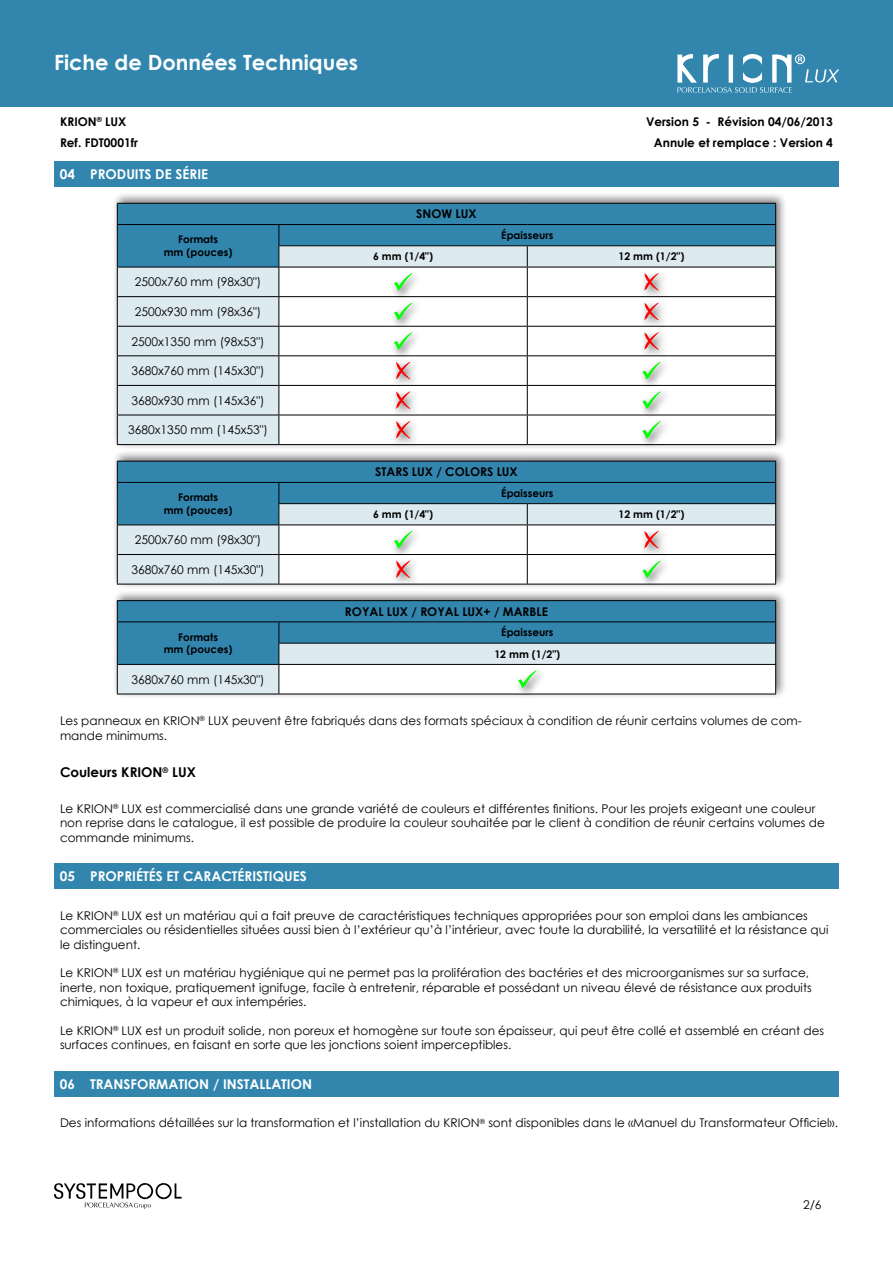
<style>
.page{position:relative;width:893px;height:1263px;background:#fff}
.page>*{position:absolute;margin:0;border:0;box-sizing:border-box;transform-origin:0 0}
.t1{font:700 21px "Century Gothic";color:#fff}
.t2{font:700 13.5px "Century Gothic";color:#fff}
.t3{font:700 13.5px "Century Gothic";color:#000}
.t4{font:12px/14.4px "Century Gothic";color:#000}
.t5{font:700 12px "Century Gothic";color:#000}
.t6{font:700 10.5px/12.6px "Century Gothic";color:#000;text-align:center}
</style>
<div class="page">
<div style="left:0;top:0;width:893px;height:106px;background:#3286ae"></div>
<svg style="left:54px;top:1183px;width:128px;height:26px"></svg>
<svg style="left:677px;top:54px;width:162px;height:39px"></svg>
<div style="left:54px;top:863px;width:27px;height:26px;background:#3286ae"></div>
<div style="left:82px;top:863px;width:757px;height:26px;background:#3286ae"></div>
<div style="left:54px;top:1071px;width:27px;height:26px;background:#3286ae"></div>
<div style="left:82px;top:1071px;width:757px;height:26px;background:#3286ae"></div>
<div style="left:54px;top:162px;width:27px;height:25px;background:#3286ae"></div>
<div style="left:82px;top:162px;width:757px;height:25px;background:#3286ae"></div>
<div style="left:112px;top:449px;width:675px;height:141px;background:#000;opacity:.5"></div>
<hr style="left:117px;top:584px;width:162px;height:1px;background:#000">
<hr style="left:279px;top:584px;width:248px;height:1px;background:#000">
<hr style="left:527px;top:584px;width:249px;height:1px;background:#000">
<div style="left:392px;top:556px;width:28px;height:32px;background:#000;opacity:.75"></div>
<div style="left:638px;top:556px;width:33px;height:32px;background:#000;opacity:.75"></div>
<svg style="left:117px;top:461px;width:659px;height:123px"></svg>
<div style="left:112px;top:192px;width:675px;height:258px;background:#000;opacity:.5"></div>
<div style="left:392px;top:417px;width:28px;height:32px;background:#000;opacity:.75"></div>
<div style="left:638px;top:417px;width:33px;height:32px;background:#000;opacity:.75"></div>
<svg style="left:117px;top:203px;width:659px;height:242px"></svg>
<div style="left:112px;top:589px;width:675px;height:111px;background:#000;opacity:.5"></div>
<hr style="left:117px;top:600px;width:162px;height:1px;background:#000">
<hr style="left:279px;top:600px;width:497px;height:1px;background:#000">
<hr style="left:117px;top:694px;width:162px;height:1px;background:#000">
<hr style="left:279px;top:694px;width:497px;height:1px;background:#000">
<div style="left:514px;top:666px;width:33px;height:32px;background:#000;opacity:.75"></div>
<svg style="left:117px;top:601px;width:659px;height:93px"></svg>
<h1 class="t1" style="left:54px;top:46px;width:306px">Fiche de Données Techniques</h1>
<p class="t5" style="left:60px;top:112px;width:68px">KRION<sup>®</sup> LUX</p>
<p class="t5" style="left:646px;top:112px;width:188px">Version 5 - Révision 04/06/2013</p>
<p class="t5" style="left:60px;top:133px;width:80px">Ref. FDT0001fr</p>
<p class="t5" style="left:654px;top:133px;width:181px">Annule et remplace : Version 4</p>
<p class="t2" style="left:60px;top:164px;width:150px">04 PRODUITS DE SÉRIE</p>
<p class="t6" style="left:164px;top:233px;width:70px">Formats<br>mm (pouces)</p>
<p class="t4" style="left:135px;top:275px;width:128px">2500x760 mm (98x30")</p>
<p class="t4" style="left:135px;top:304px;width:128px">2500x930 mm (98x36")</p>
<p class="t4" style="left:132px;top:334px;width:135px">2500x1350 mm (98x53")</p>
<p class="t4" style="left:132px;top:363px;width:135px">3680x760 mm (145x30")</p>
<p class="t4" style="left:132px;top:393px;width:135px">3680x930 mm (145x36")</p>
<p class="t4" style="left:128px;top:423px;width:141px">3680x1350 mm (145x53")</p>
<p class="t6" style="left:164px;top:491px;width:70px">Formats<br>mm (pouces)</p>
<p class="t4" style="left:135px;top:532px;width:128px">2500x760 mm (98x30")</p>
<p class="t4" style="left:132px;top:562px;width:135px">3680x760 mm (145x30")</p>
<p class="t5" style="left:416px;top:205px;width:62px">SNOW LUX</p>
<p class="t6" style="left:501px;top:228px;width:54px">Épaisseurs</p>
<p class="t6" style="left:373px;top:250px;width:61px">6 mm (1/4")</p>
<p class="t6" style="left:619px;top:250px;width:67px">12 mm (1/2")</p>
<p class="t5" style="left:375px;top:463px;width:144px">STARS LUX / COLORS LUX</p>
<p class="t6" style="left:501px;top:486px;width:54px">Épaisseurs</p>
<p class="t6" style="left:373px;top:508px;width:61px">6 mm (1/4")</p>
<p class="t6" style="left:619px;top:508px;width:67px">12 mm (1/2")</p>
<p class="t5" style="left:345px;top:602px;width:205px">ROYAL LUX / ROYAL LUX+ / MARBLE</p>
<p class="t6" style="left:164px;top:630px;width:70px">Formats<br>mm (pouces)</p>
<p class="t6" style="left:494px;top:621px;width:67px;line-height:21.3px">Épaisseurs<br>12 mm (1/2")</p>
<p class="t4" style="left:132px;top:672px;width:135px">3680x760 mm (145x30")</p>
<p class="t4" style="left:60px;top:713px;width:743px">Les panneaux en KRION<sup>®</sup> LUX peuvent être fabriqués dans des formats spéciaux à condition de réunir certains volumes de com&shy;mande minimums.</p>
<p class="t3" style="left:60px;top:762px;width:137px">Couleurs KRION<sup>®</sup> LUX</p>
<p class="t4" style="left:60px;top:801px;width:766px">Le KRION<sup>®</sup> LUX est commercialisé dans une grande variété de couleurs et différentes finitions. Pour les projets exigeant une couleur non reprise dans le catalogue, il est possible de produire la couleur souhaitée par le client à condition de réunir certains volumes de commande minimums.</p>
<p class="t2" style="left:60px;top:866px;width:248px">05 PROPRIÉTÉS ET CARACTÉRISTIQUES</p>
<p class="t4" style="left:60px;top:908px;width:770px">Le KRION<sup>®</sup> LUX est un matériau qui a fait preuve de caractéristiques techniques appropriées pour son emploi dans les ambiances commerciales ou résidentielles situées aussi bien à l’extérieur qu’à l’intérieur, avec toute la durabilité, la versatilité et la résistance qui le distinguent.</p>
<p class="t4" style="left:60px;top:966px;width:753px">Le KRION<sup>®</sup> LUX est un matériau hygiénique qui ne permet pas la prolifération des bactéries et des microorganismes sur sa surface, inerte, non toxique, pratiquement ignifuge, facile à entretenir, réparable et possédant un niveau élevé de résistance aux produits chimiques, à la vapeur et aux intempéries.</p>
<p class="t4" style="left:60px;top:1023px;width:766px">Le KRION<sup>®</sup> LUX est un produit solide, non poreux et homogène sur toute son épaisseur, qui peut être collé et assemblé en créant des surfaces continues, en faisant en sorte que les jonctions soient imperceptibles.</p>
<p class="t2" style="left:60px;top:1074px;width:254px">06 TRANSFORMATION / INSTALLATION</p>
<p class="t4" style="left:60px;top:1116px;width:779px">Des informations détaillées sur la transformation et l’installation du KRION<sup>®</sup> sont disponibles dans le «Manuel du Transformateur Officiel».</p>
<p class="t4" style="left:803px;top:1197px;width:20px">2/6</p>
</div>
